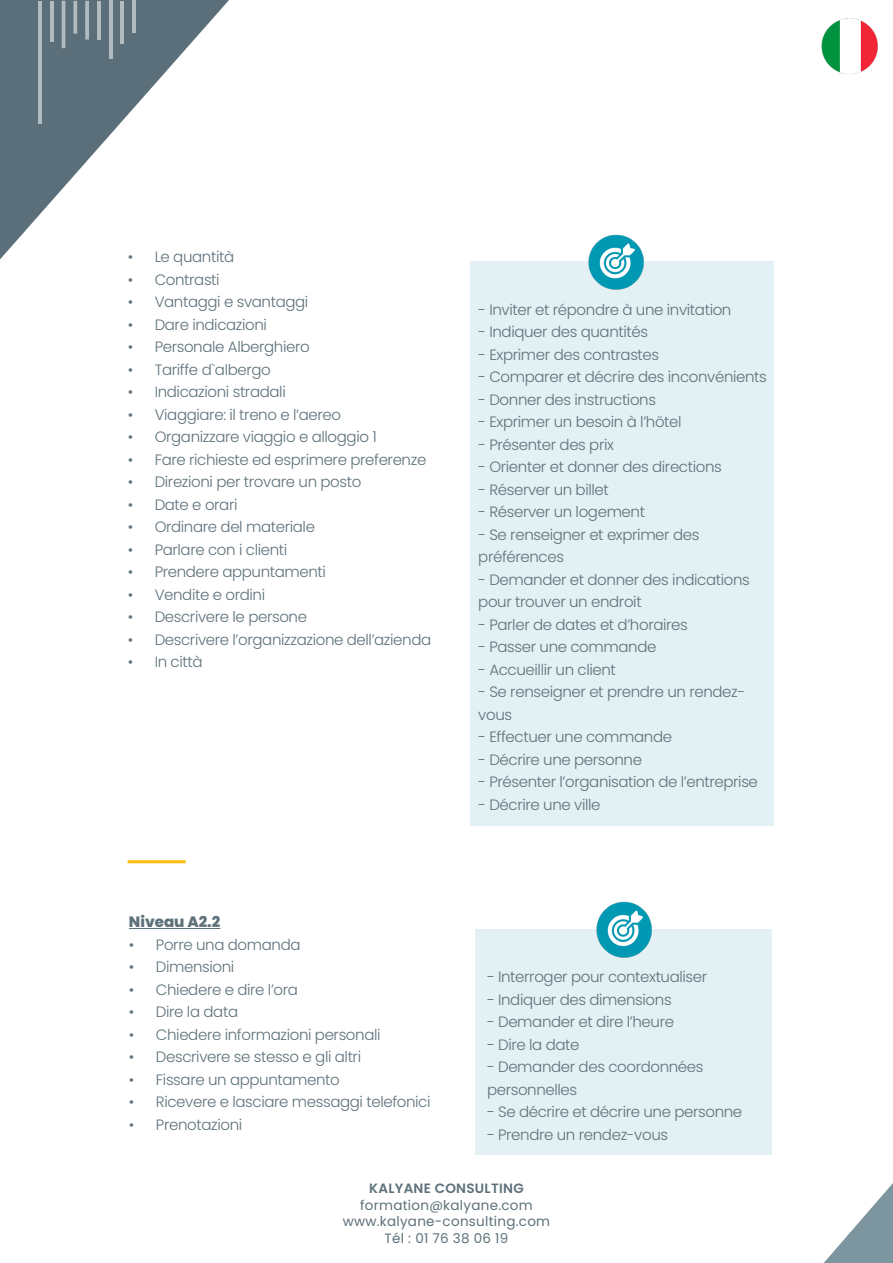
<style>
.page{position:relative;width:893px;height:1263px;background:#fff}
.page>*{position:absolute;margin:0;border:0;box-sizing:border-box;transform-origin:0 0}
.t1{font:300 15px/22.5px "Poppins";letter-spacing:-.025em;color:#5e717a}
.t2{font:800 15px "Poppins";color:#5e717a}
.t3{font:13.5px/16.5px "Poppins";letter-spacing:.02em;color:#5e717a;text-align:center}
.t4{font:600 13.5px "Poppins";letter-spacing:.02em;color:#5e717a}
</style>
<div class="page">
<svg style="left:824px;top:1183px;width:69px;height:80px"></svg>
<svg style="left:0;top:0;width:229px;height:259px"></svg>
<hr style="left:38px;top:1px;width:4px;height:122px;background:#b1bbc0">
<hr style="left:132px;top:1px;width:4px;height:32px;background:#b1bbc0">
<hr style="left:121px;top:1px;width:3px;height:43px;background:#fff">
<hr style="left:50px;top:1px;width:4px;height:41px;background:#b1bbc0">
<hr style="left:62px;top:1px;width:3px;height:47px;background:#fff">
<svg style="left:73px;top:1px;width:4px;height:33px"></svg>
<svg style="left:85px;top:1px;width:4px;height:39px"></svg>
<hr style="left:97px;top:1px;width:4px;height:39px;background:#b1bbc0">
<hr style="left:109px;top:1px;width:4px;height:58px;background:#b1bbc0">
<img style="left:821px;top:18px;width:57px;height:56px">
<div style="left:470px;top:261px;width:304px;height:565px;background:#e3f0f4"></div>
<img style="left:588px;top:234px;width:56px;height:56px">
<hr style="left:128px;top:860px;width:58px;height:3px;background:#fcbe0e">
<hr style="left:129px;top:928px;width:91px;height:1px;background:#5e717a">
<div style="left:476px;top:929px;width:296px;height:225px;background:#e3f0f4"></div>
<img style="left:596px;top:902px;width:56px;height:55px">
<p class="t1" style="left:128px;top:246px;width:108px">• Le quantità</p>
<p class="t1" style="left:128px;top:268px;width:94px">• Contrasti</p>
<p class="t1" style="left:128px;top:291px;width:182px">• Vantaggi e svantaggi</p>
<p class="t1" style="left:128px;top:313px;width:141px">• Dare indicazioni</p>
<p class="t1" style="left:128px;top:336px;width:184px">• Personale Alberghiero</p>
<p class="t1" style="left:128px;top:358px;width:145px">• Tariffe d`albergo</p>
<p class="t1" style="left:128px;top:381px;width:160px">• Indicazioni stradali</p>
<p class="t1" style="left:128px;top:403px;width:215px">• Viaggiare: il treno e l’aereo</p>
<p class="t1" style="left:128px;top:426px;width:251px">• Organizzare viaggio e alloggio 1</p>
<p class="t1" style="left:128px;top:448px;width:300px">• Fare richieste ed esprimere preferenze</p>
<p class="t1" style="left:128px;top:471px;width:235px">• Direzioni per trovare un posto</p>
<p class="t1" style="left:128px;top:493px;width:111px">• Date e orari</p>
<p class="t1" style="left:128px;top:516px;width:189px">• Ordinare del materiale</p>
<p class="t1" style="left:128px;top:538px;width:161px">• Parlare con i clienti</p>
<p class="t1" style="left:128px;top:561px;width:200px">• Prendere appuntamenti</p>
<p class="t1" style="left:128px;top:583px;width:139px">• Vendite e ordini</p>
<p class="t1" style="left:128px;top:606px;width:181px">• Descrivere le persone</p>
<p class="t1" style="left:128px;top:628px;width:305px">• Descrivere l’organizzazione dell’azienda</p>
<p class="t1" style="left:128px;top:651px;width:76px">• In città</p>
<p class="t2" style="left:129px;top:913px;width:93px">Niveau A2.2</p>
<p class="t1" style="left:129px;top:933px;width:173px">• Porre una domanda</p>
<p class="t1" style="left:129px;top:956px;width:107px">• Dimensioni</p>
<p class="t1" style="left:129px;top:978px;width:171px">• Chiedere e dire l’ora</p>
<p class="t1" style="left:129px;top:1001px;width:111px">• Dire la data</p>
<p class="t1" style="left:129px;top:1023px;width:253px">• Chiedere informazioni personali</p>
<p class="t1" style="left:129px;top:1046px;width:234px">• Descrivere se stesso e gli altri</p>
<p class="t1" style="left:129px;top:1068px;width:212px">• Fissare un appuntamento</p>
<p class="t1" style="left:129px;top:1091px;width:303px">• Ricevere e lasciare messaggi telefonici</p>
<p class="t1" style="left:129px;top:1113px;width:115px">• Prenotazioni</p>
<p class="t1" style="left:478px;top:298px;width:255px">- Inviter et répondre à une invitation</p>
<p class="t1" style="left:478px;top:321px;width:171px">- Indiquer des quantités</p>
<p class="t1" style="left:478px;top:343px;width:182px">- Exprimer des contrastes</p>
<p class="t1" style="left:478px;top:366px;width:290px">- Comparer et décrire des inconvénients</p>
<p class="t1" style="left:478px;top:388px;width:179px">- Donner des instructions</p>
<p class="t1" style="left:478px;top:411px;width:205px">- Exprimer un besoin à l’hötel</p>
<p class="t1" style="left:478px;top:433px;width:137px">- Présenter des prix</p>
<p class="t1" style="left:478px;top:456px;width:245px">- Orienter et donner des directions</p>
<p class="t1" style="left:478px;top:478px;width:132px">- Réserver un billet</p>
<p class="t1" style="left:478px;top:501px;width:168px">- Réserver un logement</p>
<p class="t1" style="left:478px;top:523px;width:223px">- Se renseigner et exprimer des préférences</p>
<p class="t1" style="left:478px;top:568px;width:273px">- Demander et donner des indications pour trouver un endroit</p>
<p class="t1" style="left:478px;top:613px;width:211px">- Parler de dates et d’horaires</p>
<p class="t1" style="left:478px;top:636px;width:180px">- Passer une commande</p>
<p class="t1" style="left:478px;top:658px;width:139px">- Accueillir un client</p>
<p class="t1" style="left:478px;top:681px;width:268px">- Se renseigner et prendre un rendez&shy;vous</p>
<p class="t1" style="left:478px;top:726px;width:195px">- Effectuer une commande</p>
<p class="t1" style="left:478px;top:748px;width:165px">- Décrire une personne</p>
<p class="t1" style="left:478px;top:771px;width:281px">- Présenter l’organisation de l’entreprise</p>
<p class="t1" style="left:478px;top:793px;width:124px">- Décrire une ville</p>
<p class="t1" style="left:487px;top:965px;width:222px">- Interroger pour contextualiser</p>
<p class="t1" style="left:487px;top:988px;width:186px">- Indiquer des dimensions</p>
<p class="t1" style="left:487px;top:1010px;width:189px">- Demander et dire l’heure</p>
<p class="t1" style="left:487px;top:1033px;width:94px">- Dire la date</p>
<p class="t1" style="left:487px;top:1055px;width:218px">- Demander des coordonnées personnelles</p>
<p class="t1" style="left:487px;top:1100px;width:257px">- Se décrire et décrire une personne</p>
<p class="t1" style="left:487px;top:1123px;width:183px">- Prendre un rendez-vous</p>
<p class="t4" style="left:369px;top:1180px;width:156px">KALYANE CONSULTING</p>
<p class="t3" style="left:343px;top:1197px;width:209px">formation@kalyane.com www.kalyane-consulting.com<br>Tél : 01 76 38 06 19</p>
</div>
